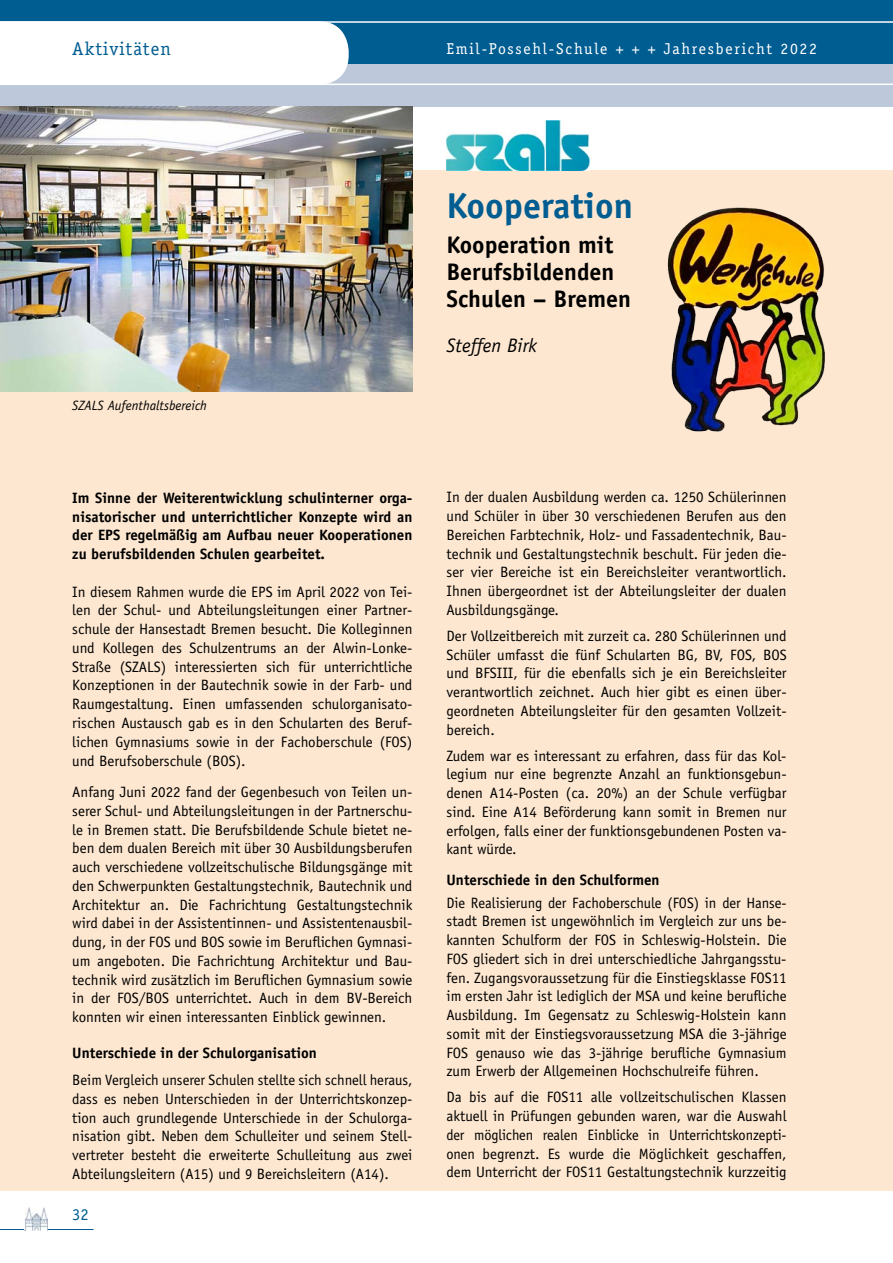
<style>
.page{position:relative;width:893px;height:1263px;background:#fff}
.page>*{position:absolute;margin:0;border:0;box-sizing:border-box;transform-origin:0 0}
.t1{font:700 36px "Officina Sans";color:#005d92}
.t2{font:700 24px/27px "Officina Sans";color:#000}
.t3{font:italic 19.5px "Officina Sans";color:#000}
.t4{font:18.75px "Officina Serif";letter-spacing:.05em;color:#005d92}
.t5{font:16.5px "Officina Sans";color:#005d92}
.t6{font:15.75px "Officina Serif";letter-spacing:.11em;color:#fff}
.t7{font:15px/18.8px "Officina Sans";color:#000;text-align:justify}
.t8{font:700 15px/18.8px "Officina Sans";color:#000;text-align:justify}
.t9{font:italic 13.5px "Officina Sans";color:#000}
</style>
<div class="page">
<div style="left:0;top:0;width:893px;height:64px;background:#005d92"></div>
<div style="left:0;top:64px;width:893px;height:42px;background:#bdc8db"></div>
<svg style="left:349px;top:21px;width:544px;height:64px"></svg>
<div style="left:0;top:21px;width:349px;height:64px;background:#fff"></div>
<hr style="left:0;top:1229px;width:94px;height:1px;background:#005d92">
<img style="left:25px;top:1207px;width:23px;height:24px">
<div style="left:0;top:170px;width:893px;height:1021px;background:#fde7d0"></div>
<img style="left:0;top:106px;width:412px;height:285px">
<img style="left:446px;top:120px;width:143px;height:50px">
<img style="left:667px;top:207px;width:158px;height:225px">
<p class="t4" style="left:72px;top:38px;width:100px">Aktivitäten</p>
<p class="t6" style="left:446px;top:40px;width:372px">Emil-Possehl-Schule + + + Jahresbericht 2022</p>
<p class="t9" style="left:72px;top:397px;width:136px">SZALS Aufenthaltsbereich</p>
<p class="t8" style="left:72px;top:488px;width:342px">Im Sinne der Weiterentwicklung schulinterner orga&shy;nisatorischer und unterrichtlicher Konzepte wird an der EPS regelmäßig am Aufbau neuer Kooperationen zu berufsbildenden Schulen gearbeitet.</p>
<p class="t7" style="left:72px;top:582px;width:342px">In diesem Rahmen wurde die EPS im April 2022 von Tei&shy;len der Schul- und Abteilungsleitungen einer Partner&shy;schule der Hansestadt Bremen besucht. Die Kolleginnen und Kollegen des Schulzentrums an der Alwin-Lonke-Straße (SZALS) interessierten sich für unterrichtliche Konzeptionen in der Bautechnik sowie in der Farb- und Raumgestaltung. Einen umfassenden schulorganisato&shy;rischen Austausch gab es in den Schularten des Beruf&shy;lichen Gymnasiums sowie in der Fachoberschule (FOS) und Berufsoberschule (BOS).</p>
<p class="t7" style="left:72px;top:782px;width:342px">Anfang Juni 2022 fand der Gegenbesuch von Teilen un&shy;serer Schul- und Abteilungsleitungen in der Partnerschu&shy;le in Bremen statt. Die Berufsbildende Schule bietet ne&shy;ben dem dualen Bereich mit über 30 Ausbildungsberufen auch verschiedene vollzeitschulische Bildungsgänge mit den Schwerpunkten Gestaltungstechnik, Bautechnik und Architektur an. Die Fachrichtung Gestaltungstechnik wird dabei in der Assistentinnen- und Assistentenausbil&shy;dung, in der FOS und BOS sowie im Beruflichen Gymnasi&shy;um angeboten. Die Fachrichtung Architektur und Bau&shy;technik wird zusätzlich im Beruflichen Gymnasium sowie in der FOS/BOS unterrichtet. Auch in dem BV-Bereich konnten wir einen interessanten Einblick gewinnen.</p>
<p class="t8" style="left:72px;top:1043px;width:246px">Unterschiede in der Schulorganisation</p>
<p class="t7" style="left:72px;top:1071px;width:342px">Beim Vergleich unserer Schulen stellte sich schnell heraus, dass es neben Unterschieden in der Unterrichtskonzep&shy;tion auch grundlegende Unterschiede in der Schulorga&shy;nisation gibt. Neben dem Schulleiter und seinem Stell&shy;vertreter besteht die erweiterte Schulleitung aus zwei Abteilungsleitern (A15) und 9 Bereichsleitern (A14).</p>
<p class="t5" style="left:72px;top:1205px;width:18px">32</p>
<h1 class="t1" style="left:446px;top:183px;width:188px">Kooperation</h1>
<h2 class="t2" style="left:446px;top:231px;width:186px">Kooperation mit<br>Berufsbildenden<br>Schulen – Bremen</h2>
<h3 class="t3" style="left:446px;top:334px;width:92px">Steffen Birk</h3>
<p class="t7" style="left:446px;top:488px;width:342px">In der dualen Ausbildung werden ca. 1250 Schülerinnen und Schüler in über 30 verschiedenen Berufen aus den Bereichen Farbtechnik, Holz- und Fassadentechnik, Bau&shy;technik und Gestaltungstechnik beschult. Für jeden die&shy;ser vier Bereiche ist ein Bereichsleiter verantwortlich.<br>Ihnen übergeordnet ist der Abteilungsleiter der dualen Ausbildungsgänge.</p>
<p class="t7" style="left:446px;top:626px;width:342px">Der Vollzeitbereich mit zurzeit ca. 280 Schülerinnen und Schüler umfasst die fünf Schularten BG, BV, FOS, BOS und BFSIII, für die ebenfalls sich je ein Bereichsleiter verantwortlich zeichnet. Auch hier gibt es einen über&shy;geordneten Abteilungsleiter für den gesamten Vollzeit&shy;bereich.</p>
<p class="t7" style="left:446px;top:746px;width:342px">Zudem war es interessant zu erfahren, dass für das Kol&shy;legium nur eine begrenzte Anzahl an funktionsgebun&shy;denen A14-Posten (ca. 20%) an der Schule verfügbar sind. Eine A14 Beförderung kann somit in Bremen nur erfolgen, falls einer der funktionsgebundenen Posten va&shy;kant würde.</p>
<p class="t8" style="left:446px;top:870px;width:215px">Unterschiede in den Schulformen</p>
<p class="t7" style="left:446px;top:893px;width:342px">Die Realisierung der Fachoberschule (FOS) in der Hanse&shy;stadt Bremen ist ungewöhnlich im Vergleich zur uns be&shy;kannten Schulform der FOS in Schleswig-Holstein. Die FOS gliedert sich in drei unterschiedliche Jahrgangsstu&shy;fen. Zugangsvoraussetzung für die Einstiegsklasse FOS11 im ersten Jahr ist lediglich der MSA und keine berufliche Ausbildung. Im Gegensatz zu Schleswig-Holstein kann somit mit der Einstiegsvoraussetzung MSA die 3-jährige FOS genauso wie das 3-jährige berufliche Gymnasium zum Erwerb der Allgemeinen Hochschulreife führen.</p>
<p class="t7" style="left:446px;top:1088px;width:342px">Da bis auf die FOS11 alle vollzeitschulischen Klassen aktuell in Prüfungen gebunden waren, war die Auswahl der möglichen realen Einblicke in Unterrichtskonzepti&shy;onen begrenzt. Es wurde die Möglichkeit geschaffen, dem Unterricht der FOS11 Gestaltungstechnik kurzzeitig</p>
</div>
